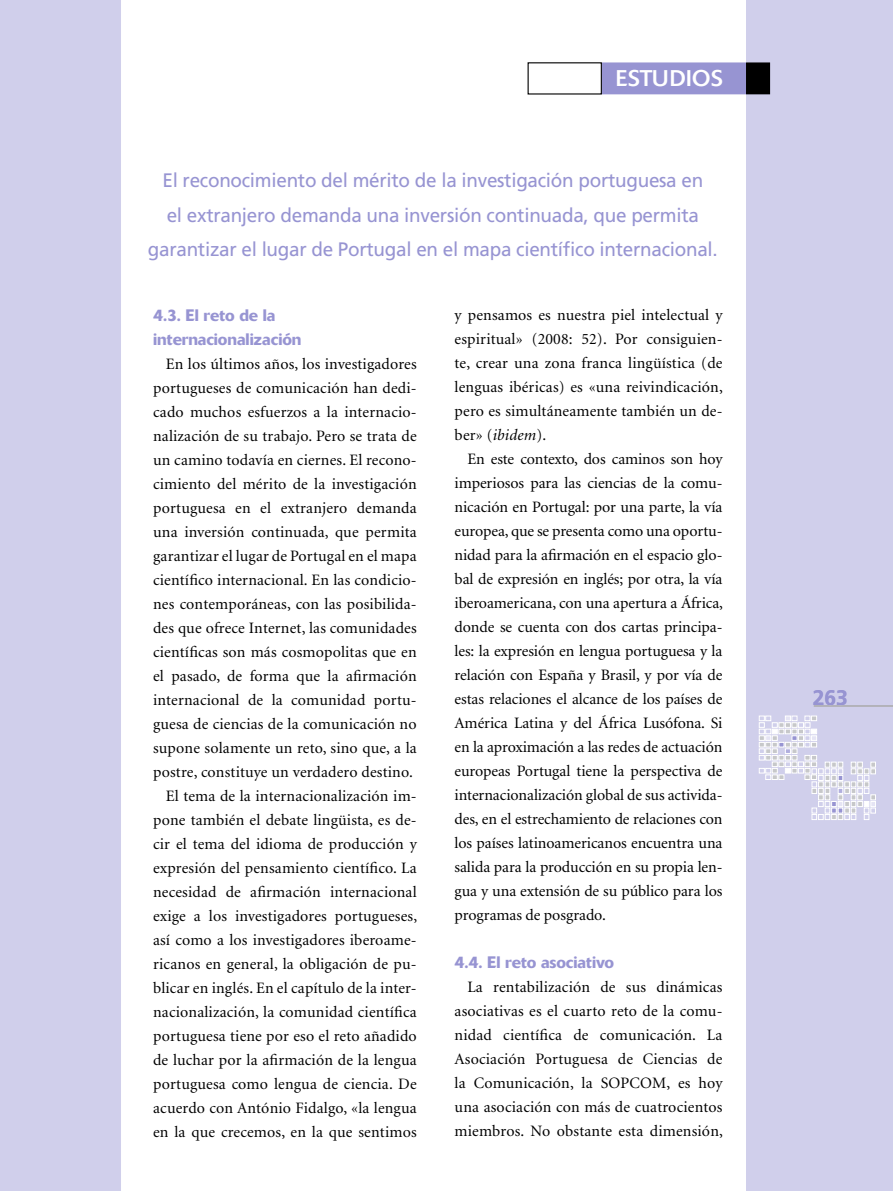
<style>
.page{position:relative;width:893px;height:1191px;background:#fff}
.page>*{position:absolute;margin:0;border:0;box-sizing:border-box;transform-origin:0 0}
.t1{font:22.5px "Delta";letter-spacing:.01em;color:#fff}
.t2{font:700 21px "Frutiger";color:#9794d2}
.t3{font:19.5px/34.5px "Frutiger";letter-spacing:-.015em;color:#9794d2;text-align:center}
.t4{font:500 16.5px/24px "Delta";letter-spacing:-.005em;color:#9794d2}
.t5{font:15.9px/24px "Minion";letter-spacing:.01em;color:#000;text-align:justify}
.s1{font-style:italic}
</style>
<div class="page">
<div style="left:746px;top:0;width:147px;height:1191px;background:#d0cfeb"></div>
<div style="left:0;top:0;width:121px;height:1191px;background:#d0cfeb"></div>
<div style="left:602px;top:62px;width:144px;height:32px;background:#9794d2;border:2px solid #9794d2"></div>
<div style="left:746px;top:62px;width:24px;height:32px;background:#000"></div>
<hr style="left:814px;top:705px;width:79px;height:1px;background:#fff">
<svg style="left:759px;top:716px;width:117px;height:103px"></svg>
<h1 class="t1" style="left:616px;top:65px;width:109px">ESTUDIOS</h1>
<p class="t3" style="left:148px;top:163px;width:571px">E l reconocimiento del mérito de la investigación portuguesa en<br>el extranjero demanda una inversión continuada, que permita garantizar el lugar de Portugal en el mapa científico internacional.</p>
<p class="t4" style="left:153px;top:303px;width:150px">4.3. El reto de la internacionalización</p>
<p class="t5" style="left:153px;top:352px;width:266px;text-align:right">En los últimos años, los investigadores portugueses de comunicación han dedi&shy;cado muchos esfuerzos a la internacio&shy;nalización de su trabajo. Pero se trata de un camino todavía en ciernes. El recono&shy;cimiento del mérito de la investigación portuguesa en el extranjero demanda una inversión continuada, que permita garantizar el lugar de Portugal en el mapa científico internacional. En las condicio&shy;nes contemporáneas, con las posibilida&shy;des que ofrece Internet, las comunidades científicas son más cosmopolitas que en el pasado, de forma que la afirmación internacional de la comunidad portu&shy;guesa de ciencias de la comunicación no supone solamente un reto, sino que, a la postre, constituye un verdadero destino.<br>El tema de la internacionalización im&shy;pone también el debate lingüista, es de&shy;cir el tema del idioma de producción y expresión del pensamiento científico. La necesidad de afirmación internacional exige a los investigadores portugueses, así como a los investigadores iberoame&shy;ricanos en general, la obligación de pu&shy;blicar en inglés. En el capítulo de la inter&shy;nacionalización, la comunidad científica portuguesa tiene por eso el reto añadido de luchar por la afirmación de la lengua portuguesa como lengua de ciencia. De acuerdo con António Fidalgo, «la lengua en la que crecemos, en la que sentimos</p>
<p class="t5" style="left:455px;top:303px;width:270px">y pensamos es nuestra piel intelectual y espiritual» (2008: 52). Por consiguien&shy;te, crear una zona franca lingüística (de lenguas ibéricas) es «una reivindicación, pero es simultáneamente también un de&shy;ber» (<span class="s1">ibidem</span>).</p>
<p class="t5" style="left:455px;top:447px;width:270px;text-indent:13px">En este contexto, dos caminos son hoy imperiosos para las ciencias de la comu&shy;nicación en Portugal: por una parte, la vía europea, que se presenta como una oportu&shy;nidad para la afirmación en el espacio glo&shy;bal de expresión en inglés; por otra, la vía iberoamericana, con una apertura a África, donde se cuenta con dos cartas principa&shy;les: la expresión en lengua portuguesa y la relación con España y Brasil, y por vía de estas relaciones el alcance de los países de América Latina y del África Lusófona. Si en la aproximación a las redes de actuación europeas Portugal tiene la perspectiva de internacionalización global de sus activida&shy;des, en el estrechamiento de relaciones con los países latinoamericanos encuentra una salida para la producción en su propia len&shy;gua y una extensión de su público para los programas de posgrado.</p>
<p class="t4" style="left:455px;top:950px;width:161px">4.4. El reto asociativo</p>
<p class="t5" style="left:455px;top:975px;width:270px;text-indent:13px">La rentabilización de sus dinámicas asociativas es el cuarto reto de la comu&shy;nidad científica de comunicación. La Asociación Portuguesa de Ciencias de la Comunicación, la SOPCOM, es hoy una asociación con más de cuatrocientos miembros. No obstante esta dimensión,</p>
<h2 class="t2" style="left:813px;top:685px;width:37px">263</h2>
</div>
